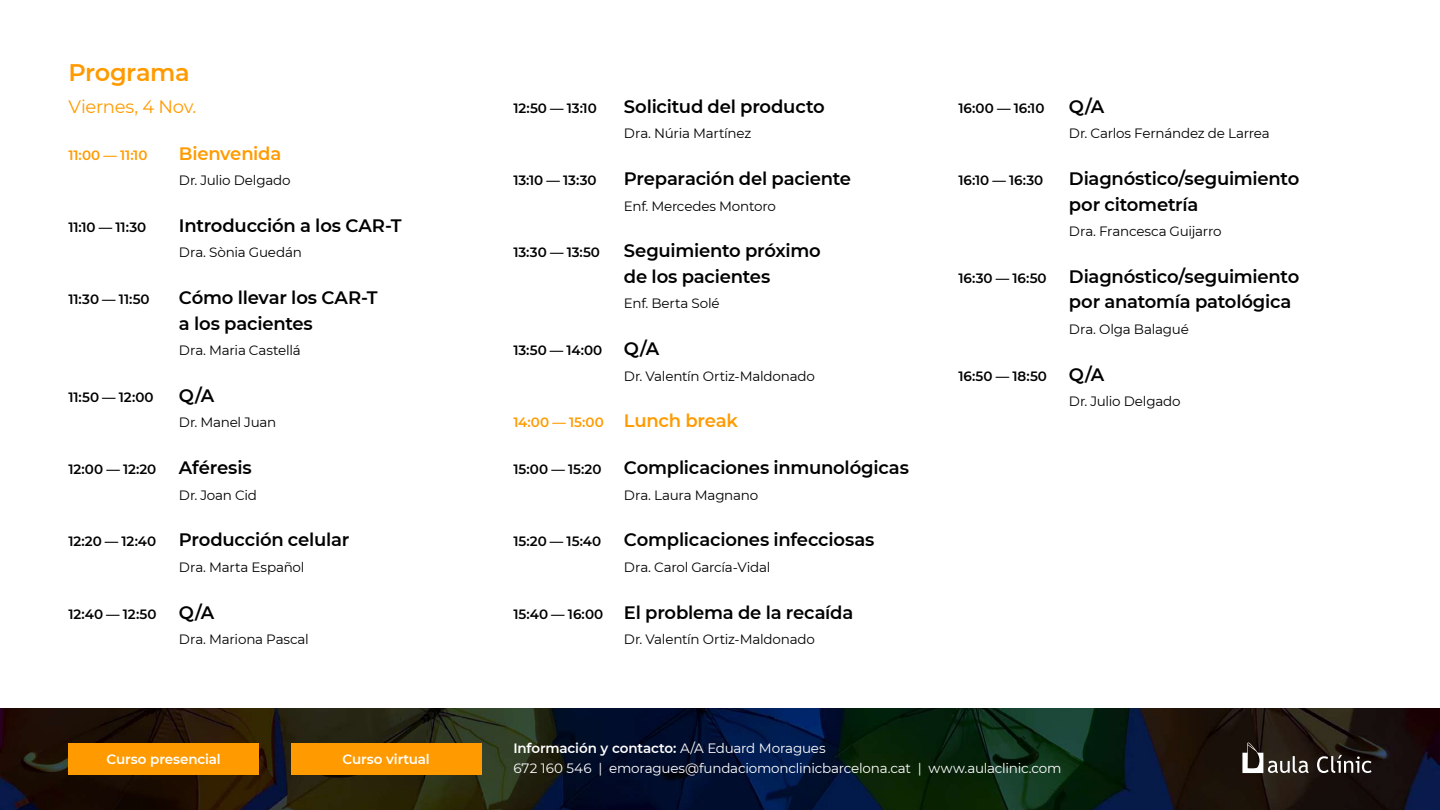
<style>
.page{position:relative;width:1440px;height:810px;background:#fff}
.page>*{position:absolute;margin:0;border:0;box-sizing:border-box;transform-origin:0 0}
.t1{font:600 24px "Montserrat";letter-spacing:-.02em;color:#ff9b00}
.t2{font:600 18px/25.5px "Montserrat";letter-spacing:-.01em;color:#000}
.t3{font:18px "Montserrat";letter-spacing:-.015em;color:#ff9b00}
.t4{font:600 18px "Montserrat";letter-spacing:-.01em;color:#ff9b00}
.t5{font:13.5px/25.5px "Montserrat";letter-spacing:-.015em;color:#000}
.t6{font:600 13.5px "Montserrat";color:#000}
.t7{font:13.5px/20.1px "Montserrat";letter-spacing:-.015em;color:#fff}
.t8{font:600 13.5px "Montserrat";color:#ff9b00}
.t9{font:600 13.5px "Montserrat";letter-spacing:-.01em;color:#fff}
.s1{font-weight:600}
.s2{font-weight:600;font-size:18px}
.s3{font-size:18px}
.s4{font-size:13.5px}
</style>
<div class="page">
<img style="left:0;top:709px;width:1440px;height:101px">
<div style="left:291px;top:743px;width:191px;height:32px;background:#ff9b00"></div>
<div style="left:68px;top:743px;width:191px;height:32px;background:#ff9b00"></div>
<svg style="left:1242px;top:743px;width:130px;height:30px;background:#4b443f"></svg>
<h1 class="t1" style="left:68px;top:56px;width:123px">Programa</h1>
<h2 class="t3" style="left:68px;top:94px;width:129px">Viernes, 4 Nov.</h2>
<p class="t8" style="left:68px;top:145px;width:80px">11:00 — 11:10</p>
<h2 class="t4" style="left:179px;top:140px;width:104px">Bienvenida</h2>
<p class="t5" style="left:179px;top:167px;width:113px">Dr. Julio Delgado</p>
<p class="t6" style="left:68px;top:217px;width:79px">11:10 — 11:30</p>
<h2 class="t2" style="left:179px;top:212px;width:224px">Introducción a los CAR-T</h2>
<p class="t5" style="left:179px;top:239px;width:124px">Dra. Sònia Guedán</p>
<p class="t6" style="left:68px;top:290px;width:83px">11:30 — 11:50</p>
<h2 class="t2" style="left:179px;top:284px;width:200px">Cómo llevar los CAR-T a los pacientes</h2>
<p class="t5" style="left:179px;top:337px;width:123px">Dra. Maria Castellá</p>
<p class="t6" style="left:68px;top:387px;width:87px">11:50 — 12:00</p>
<h2 class="t2" style="left:179px;top:382px;width:37px">Q/A</h2>
<p class="t5" style="left:179px;top:409px;width:99px">Dr. Manel Juan</p>
<p class="t6" style="left:68px;top:460px;width:89px">12:00 — 12:20</p>
<h2 class="t2" style="left:179px;top:454px;width:74px">Aféresis</h2>
<p class="t5" style="left:179px;top:482px;width:80px">Dr. Joan Cid</p>
<p class="t6" style="left:68px;top:532px;width:89px">12:20 — 12:40</p>
<h2 class="t2" style="left:179px;top:526px;width:172px">Producción celular</h2>
<p class="t5" style="left:179px;top:554px;width:127px">Dra. Marta Español</p>
<p class="t6" style="left:68px;top:604px;width:90px">12:40 — 12:50</p>
<h2 class="t2" style="left:179px;top:599px;width:37px">Q/A</h2>
<p class="t5" style="left:179px;top:626px;width:131px">Dra. Mariona Pascal</p>
<p class="t9" style="left:107px;top:750px;width:116px">Curso presencial</p>
<p class="t9" style="left:343px;top:750px;width:89px">Curso virtual</p>
<p class="t6" style="left:513px;top:98px;width:85px">12:50 — 13:10</p>
<h2 class="t2" style="left:624px;top:93px;width:202px">Solicitud del producto</h2>
<p class="t5" style="left:624px;top:120px;width:129px">Dra. Núria Martínez</p>
<p class="t6" style="left:513px;top:171px;width:85px">13:10 — 13:30</p>
<h2 class="t2" style="left:624px;top:165px;width:228px">Preparación del paciente</h2>
<p class="t5" style="left:624px;top:193px;width:153px">Enf. Mercedes Montoro</p>
<p class="t6" style="left:513px;top:243px;width:88px">13:30 — 13:50</p>
<h2 class="t2" style="left:624px;top:237px;width:198px">Seguimiento próximo de los pacientes</h2>
<p class="t5" style="left:624px;top:290px;width:97px">Enf. Berta Solé</p>
<p class="t5" style="left:624px;top:337px;width:192px;text-indent:-111px"><span class="s1">13:50 — 14:00</span> <span class="s2">Q/A<br></span>Dr. Valentín Ortiz-Maldonado</p>
<p class="t8" style="left:513px;top:413px;width:226px">14:00 — 15:00 <span class="s3">Lunch break</span></p>
<p class="t6" style="left:513px;top:460px;width:89px">15:00 — 15:20</p>
<h2 class="t2" style="left:624px;top:454px;width:286px">Complicaciones inmunológicas</h2>
<p class="t5" style="left:624px;top:482px;width:136px">Dra. Laura Magnano</p>
<p class="t6" style="left:513px;top:532px;width:89px">15:20 — 15:40</p>
<h2 class="t2" style="left:624px;top:526px;width:252px">Complicaciones infecciosas</h2>
<p class="t5" style="left:624px;top:554px;width:148px">Dra. Carol García-Vidal</p>
<h2 class="t2" style="left:513px;top:599px;width:341px"><span class="s4">15:40 — 16:00</span> El problema de la recaída</h2>
<p class="t5" style="left:624px;top:626px;width:192px">Dr. Valentín Ortiz-Maldonado</p>
<p class="t6" style="left:958px;top:98px;width:88px">16:00 — 16:10</p>
<h2 class="t2" style="left:1069px;top:93px;width:37px">Q/A</h2>
<p class="t5" style="left:1069px;top:120px;width:202px">Dr. Carlos Fernández de Larrea</p>
<p class="t6" style="left:958px;top:171px;width:86px">16:10 — 16:30</p>
<h2 class="t2" style="left:1069px;top:165px;width:232px">Diagnóstico/seguimiento por citometría</h2>
<p class="t5" style="left:1069px;top:218px;width:154px">Dra. Francesca Guijarro</p>
<h2 class="t2" style="left:1069px;top:263px;width:232px;text-indent:-111px"><span class="s4">16:30 — 16:50</span> Diagnóstico/seguimiento por anatomía patológica</h2>
<p class="t5" style="left:1069px;top:316px;width:121px">Dra. Olga Balagué</p>
<p class="t5" style="left:1069px;top:363px;width:113px;text-indent:-111px"><span class="s1">16:50 — 18:50</span> <span class="s2">Q/A<br></span>Dr. Julio Delgado</p>
<p class="t7" style="left:513px;top:738px;width:550px"><span class="s1">Información y contacto:</span> A/A Eduard Moragues<br>672 160 546 | emoragues@fundaciomonclinicbarcelona.cat | www.aulaclinic.com</p>
</div>
